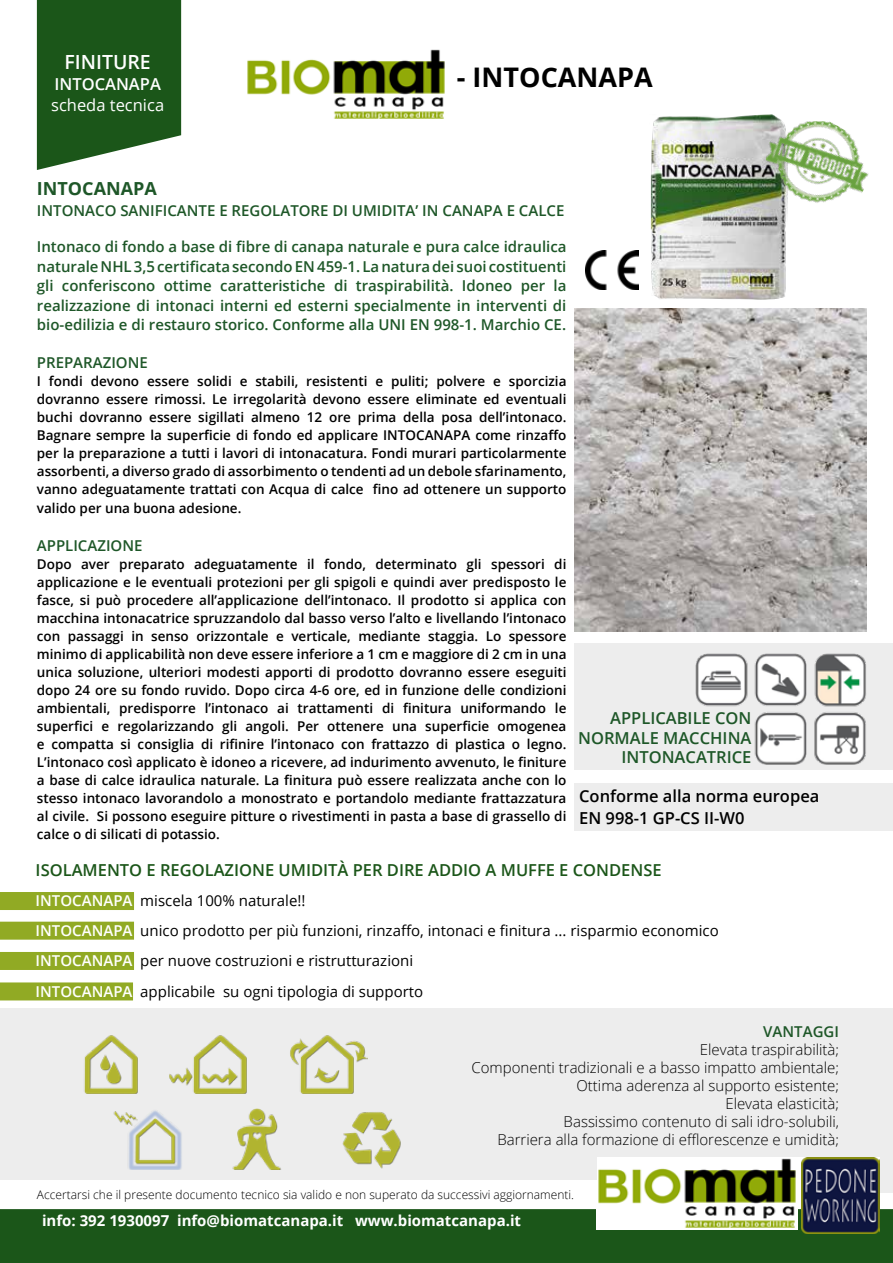
<style>
.page{position:relative;width:893px;height:1263px;background:#fff}
.page>*{position:absolute;margin:0;border:0;box-sizing:border-box;transform-origin:0 0}
.t1{font:700 27px "Open Sans";color:#000}
.t2{font:600 19.5px "Open Sans";color:#fff}
.t3{font:700 18px "Open Sans";color:#1e5728}
.t4{font:600 16.5px "Open Sans";color:#1b5619}
.t5{font:600 16.5px/19.8px "Open Sans";color:#1e5728;text-align:right}
.t6{font:600 16.5px/21.6px "Open Sans";color:#000}
.t7{font:16.5px "Open Sans";color:#fff}
.t8{font:600 16.5px "Open Sans";color:#fff}
.t9{font:600 15px/19.5px "Open Sans";color:#1e5728;text-align:justify}
.t10{font:15px/30px "Open Sans";color:#000}
.t11{font:300 15px/18px "Open Sans";color:#000;text-align:right}
.t12{font:700 15px "Open Sans";color:#fff}
.t13{font:600 15px "Open Sans";color:#1e5728}
.t14{font:600 13.5px/18px "Open Sans";color:#000;text-align:justify}
.t15{font:300 12px "Open Sans";color:#000}
.s1{font-weight:600;color:#fff}
</style>
<div class="page">
<svg style="left:37px;top:0;width:144px;height:170px;background:#31662f"></svg>
<div style="left:0;top:1209px;width:893px;height:54px;background:#1b5619;border:2px solid #1b5619"></div>
<img style="left:247px;top:49px;width:198px;height:70px">
<img style="left:597px;top:1158px;width:201px;height:71px">
<img style="left:802px;top:1157px;width:77px;height:77px">
<div style="left:0;top:1008px;width:893px;height:149px;background:#ededed"></div>
<div style="left:0;top:1157px;width:597px;height:23px;background:#ededed"></div>
<div style="left:880px;top:1157px;width:13px;height:36px;background:#ededed"></div>
<img style="left:575px;top:308px;width:292px;height:323px">
<img style="left:84px;top:1035px;width:54px;height:58px">
<img style="left:169px;top:1035px;width:78px;height:58px">
<img style="left:290px;top:1035px;width:78px;height:58px">
<img style="left:585px;top:251px;width:54px;height:38px">
<div style="left:575px;top:783px;width:318px;height:48px;background:#ededed"></div>
<div style="left:575px;top:644px;width:318px;height:126px;background:#ededed"></div>
<img style="left:695px;top:653px;width:171px;height:112px">
<div style="left:0;top:922px;width:134px;height:18px;background:#91aa24"></div>
<div style="left:0;top:892px;width:134px;height:18px;background:#91aa24"></div>
<div style="left:0;top:952px;width:134px;height:18px;background:#91aa24"></div>
<div style="left:0;top:982px;width:133px;height:18px;background:#91aa24"></div>
<img style="left:650px;top:114px;width:138px;height:186px">
<img style="left:766px;top:121px;width:103px;height:84px">
<img style="left:113px;top:1110px;width:69px;height:59px">
<img style="left:342px;top:1112px;width:59px;height:57px">
<img style="left:232px;top:1109px;width:49px;height:60px">
<h2 class="t2" style="left:64px;top:48px;width:88px">FINITURE</h2>
<p class="t8" style="left:54px;top:73px;width:108px">INTOCANAPA</p>
<p class="t7" style="left:51px;top:94px;width:114px">scheda tecnica</p>
<h1 class="t1" style="left:457px;top:58px;width:197px">- INTOCANAPA</h1>
<h3 class="t3" style="left:37px;top:175px;width:122px">INTOCANAPA</h3>
<p class="t13" style="left:37px;top:200px;width:529px">INTONACO SANIFICANTE E REGOLATORE DI UMIDITA’ IN CANAPA E CALCE</p>
<p class="t9" style="left:37px;top:237px;width:531px">Intonaco di fondo a base di fibre di canapa naturale e pura calce idraulica naturale NHL 3,5 certificata secondo EN 459-1. La natura dei suoi costituenti gli conferiscono ottime caratteristiche di traspirabilità. Idoneo per la realizzazione di intonaci interni ed esterni specialmente in interventi di bio-edilizia e di restauro storico. Conforme alla UNI EN 998-1. Marchio CE.</p>
<p class="t9" style="left:37px;top:352px;width:112px">PREPARAZIONE</p>
<p class="t14" style="left:37px;top:372px;width:531px">I fondi devono essere solidi e stabili, resistenti e puliti; polvere e sporcizia dovranno essere rimossi. Le irregolarità devono essere eliminate ed eventuali buchi dovranno essere sigillati almeno 12 ore prima della posa dell’intonaco.<br>Bagnare sempre la superficie di fondo ed applicare INTOCANAPA come rinzaffo per la preparazione a tutti i lavori di intonacatura. Fondi murari particolarmente assorbenti, a diverso grado di assorbimento o tendenti ad un debole sfarinamento, vanno adeguatamente trattati con Acqua di calce fino ad ottenere un supporto</p>
<p class="t14" style="left:37px;top:499px;width:206px">valido per una buona adesione.</p>
<p class="t9" style="left:37px;top:535px;width:107px">APPLICAZIONE</p>
<p class="t14" style="left:37px;top:555px;width:531px">Dopo aver preparato adeguatamente il fondo, determinato gli spessori di applicazione e le eventuali protezioni per gli spigoli e quindi aver predisposto le fasce, si può procedere all’applicazione dell’intonaco. Il prodotto si applica con macchina intonacatrice spruzzandolo dal basso verso l’alto e livellando l’intonaco con passaggi in senso orizzontale e verticale, mediante staggia. Lo spessore minimo di applicabilità non deve essere inferiore a 1 cm e maggiore di 2 cm in una unica soluzione, ulteriori modesti apporti di prodotto dovranno essere eseguiti dopo 24 ore su fondo ruvido. Dopo circa 4-6 ore, ed in funzione delle condizioni ambientali, predisporre l’intonaco ai trattamenti di finitura uniformando le superfici e regolarizzando gli angoli. Per ottenere una superficie omogenea e compatta si consiglia di rifinire l’intonaco con frattazzo di plastica o legno.<br>L’intonaco così applicato è idoneo a ricevere, ad indurimento avvenuto, le finiture a base di calce idraulica naturale. La finitura può essere realizzata anche con lo stesso intonaco lavorandolo a monostrato e portandolo mediante frattazzatura al civile. Si possono eseguire pitture o rivestimenti in pasta a base di grassello di calce o di silicati di potassio.</p>
<p class="t5" style="left:578px;top:708px;width:175px">APPLICABILE CON<br>NORMALE MACCHINA<br>INTONACATRICE</p>
<p class="t6" style="left:579px;top:785px;width:242px">Conforme alla norma europea<br>EN 998-1 GP-CS II-W0</p>
<p class="t4" style="left:36px;top:858px;width:627px">ISOLAMENTO E REGOLAZIONE UMIDITÀ PER DIRE ADDIO A MUFFE E CONDENSE</p>
<p class="t10" style="left:36px;top:885px;width:685px"><span class="s1">INTOCANAPA</span> miscela 100% naturale!!<br><span class="s1">INTOCANAPA</span> unico prodotto per più funzioni, rinzaffo, intonaci e finitura ... risparmio economico<br><span class="s1">INTOCANAPA</span> per nuove costruzioni e ristrutturazioni</p>
<p class="t10" style="left:36px;top:976px;width:389px"><span class="s1">INTOCANAPA</span> applicabile su ogni tipologia di supporto</p>
<p class="t9" style="left:763px;top:1021px;width:77px">VANTAGGI</p>
<p class="t11" style="left:471px;top:1040px;width:369px">Elevata traspirabilità;<br>Componenti tradizionali e a basso impatto ambientale; Ottima aderenza al supporto esistente;<br>Elevata elasticità;<br>Bassissimo contenuto di sali idro-solubili,<br>Barriera alla formazione di efflorescenze e umidità;</p>
<p class="t15" style="left:37px;top:1186px;width:539px">Accertarsi che il presente documento tecnico sia valido e non superato da successivi aggiornamenti.</p>
<p class="t12" style="left:42px;top:1209px;width:481px">info: 392 1930097 info@biomatcanapa.it www.biomatcanapa.it</p>
</div>
